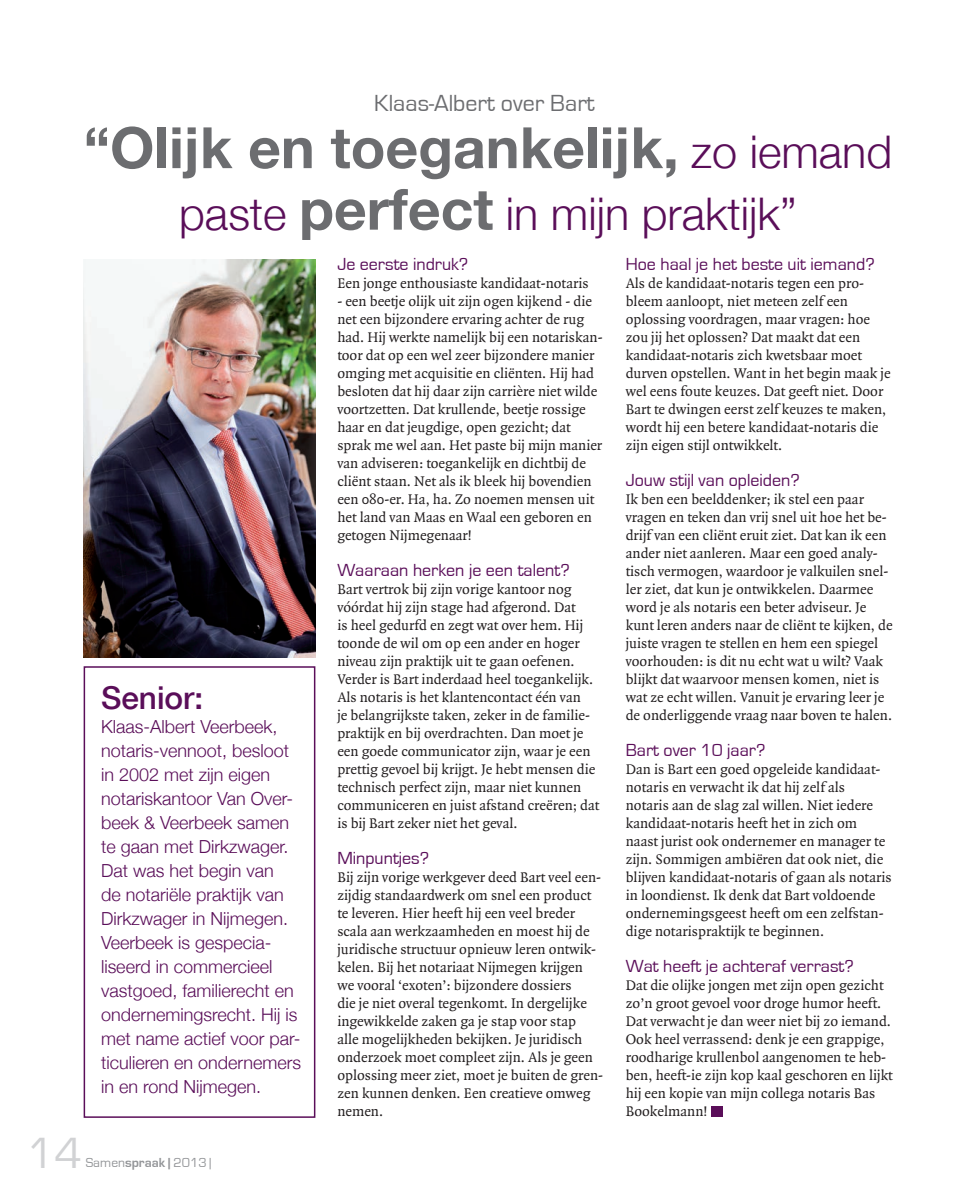
<style>
.page{position:relative;width:978px;height:1191px;background:#fff}
.page>*{position:absolute;margin:0;border:0;box-sizing:border-box;transform-origin:0 0}
.t1{font:700 57px "Helvetica Neue";color:#6c6d70}
.t2{font:300 45px "Helvetica Neue";color:#5a0e59}
.t3{font:45px "Eurostile";color:#d1d2d4}
.t4{font:500 31.5px "Helvetica Neue";color:#5a0e59}
.t5{font:24px "Eurostile";color:#6c6d70}
.t6{font:300 18px/24px "Helvetica Neue";color:#5a0e59}
.t7{font:18px "Eurostile";color:#5a0e59}
.t8{font:15px/18px "Quadraat";color:#231f20}
.t9{font:13.5px "Eurostile";color:#939598}
.s1{font-weight:300;font-size:45px;color:#5a0e59}
.s2{font-weight:700;font-size:57px;color:#6c6d70}
.s3{font-weight:700}
</style>
<div class="page">
<div style="left:84px;top:666px;width:231px;height:451px;border:2px solid #5a0e59"></div>
<img style="left:84px;top:259px;width:231px;height:398px">
<div style="left:711px;top:1105px;width:11px;height:11px;background:#5a0e59"></div>
<h3 class="t5" style="left:374px;top:90px;width:222px">Klaas-Albert over Bart</h3>
<h1 class="t1" style="left:84px;top:96px;width:810px">“Olijk en toegankelijk, <span class="s1">zo iemand</span></h1>
<h2 class="t2" style="left:179px;top:177px;width:619px">paste <span class="s2">perfect</span> in mijn praktijk”</h2>
<p class="t7" style="left:626px;top:254px;width:251px">Hoe haal je het beste uit iemand?</p>
<p class="t8" style="left:626px;top:275px;width:266px">Als de kandidaat-notaris tegen een pro&shy;bleem aanloopt, niet meteen zelf een oplossing voordragen, maar vragen: hoe zou jij het oplossen? Dat maakt dat een kandidaat-notaris zich kwetsbaar moet durven opstellen. Want in het begin maak je wel eens foute keuzes. Dat geeft niet. Door Bart te dwingen eerst zelf keuzes te maken, wordt hij een betere kandidaat-notaris die zijn eigen stijl ontwikkelt.</p>
<p class="t7" style="left:626px;top:470px;width:176px">Jouw stijl van opleiden?</p>
<p class="t8" style="left:626px;top:491px;width:268px">Ik ben een beelddenker; ik stel een paar vragen en teken dan vrij snel uit hoe het be&shy;drijf van een cliënt eruit ziet. Dat kan ik een ander niet aanleren. Maar een goed analy&shy;tisch vermogen, waardoor je valkuilen snel&shy;ler ziet, dat kun je ontwikkelen. Daarmee word je als notaris een beter adviseur. Je kunt leren anders naar de cliënt te kijken, de juiste vragen te stellen en hem een spiegel voorhouden: is dit nu echt wat u wilt? Vaak blijkt dat waarvoor mensen komen, niet is wat ze echt willen. Vanuit je ervaring leer je de onderliggende vraag naar boven te halen.</p>
<p class="t7" style="left:626px;top:740px;width:141px">Bart over 10 jaar?</p>
<p class="t8" style="left:626px;top:761px;width:268px">Dan is Bart een goed opgeleide kandidaat&shy;notaris en verwacht ik dat hij zelf als notaris aan de slag zal willen. Niet iedere kandidaat-notaris heeft het in zich om naast jurist ook ondernemer en manager te zijn. Sommigen ambiëren dat ook niet, die blijven kandidaat-notaris of gaan als notaris in loondienst. Ik denk dat Bart voldoende ondernemingsgeest heeft om een zelfstan&shy;dige notarispraktijk te beginnen.</p>
<p class="t7" style="left:626px;top:956px;width:230px">Wat heeft je achteraf verrast?</p>
<p class="t8" style="left:626px;top:977px;width:268px">Dat die olijke jongen met zijn open gezicht zo’n groot gevoel voor droge humor heeft.<br>Dat verwacht je dan weer niet bij zo iemand.<br>Ook heel verrassend: denk je een grappige, roodharige krullenbol aangenomen te heb&shy;ben, heeft-ie zijn kop kaal geschoren en lijkt hij een kopie van mijn collega notaris Bas Bookelmann!</p>
<p class="t7" style="left:337px;top:254px;width:132px">Je eerste indruk?</p>
<p class="t8" style="left:337px;top:275px;width:253px">Een jonge enthousiaste kandidaat-notaris</p>
<p class="t8" style="left:337px;top:293px;width:267px">- een beetje olijk uit zijn ogen kijkend - die net een bijzondere ervaring achter de rug had. Hij werkte namelijk bij een notariskan&shy;toor dat op een wel zeer bijzondere manier omging met acquisitie en cliënten. Hij had besloten dat hij daar zijn carrière niet wilde voortzetten. Dat krullende, beetje rossige haar en dat jeugdige, open gezicht; dat sprak me wel aan. Het paste bij mijn manier van adviseren: toegankelijk en dichtbij de cliënt staan. Net als ik bleek hij bovendien een 080-er. Ha, ha. Zo noemen mensen uit het land van Maas en Waal een geboren en getogen Nijmegenaar!</p>
<p class="t7" style="left:337px;top:560px;width:234px">Waaraan herken je een talent?</p>
<p class="t8" style="left:337px;top:581px;width:263px">Bart vertrok bij zijn vorige kantoor nog vóórdat hij zijn stage had afgerond. Dat<br>is heel gedurfd en zegt wat over hem. Hij toonde de wil om op een ander en hoger niveau zijn praktijk uit te gaan oefenen.<br>Verder is Bart inderdaad heel toegankelijk.<br>Als notaris is het klantencontact één van<br>je belangrijkste taken, zeker in de familie&shy;praktijk en bij overdrachten. Dan moet je een goede communicator zijn, waar je een prettig gevoel bij krijgt. Je hebt mensen die technisch perfect zijn, maar niet kunnen communiceren en juist afstand creëren; dat is bij Bart zeker niet het geval.</p>
<p class="t7" style="left:337px;top:848px;width:93px">Minpuntjes?</p>
<p class="t8" style="left:337px;top:869px;width:267px">Bij zijn vorige werkgever deed Bart veel een&shy;zijdig standaardwerk om snel een product te leveren. Hier heeft hij een veel breder scala aan werkzaamheden en moest hij de juridische structuur opnieuw leren ontwik&shy;kelen. Bij het notariaat Nijmegen krijgen we vooral ‘exoten’: bijzondere dossiers<br>die je niet overal tegenkomt. In dergelijke ingewikkelde zaken ga je stap voor stap<br>alle mogelijkheden bekijken. Je juridisch onderzoek moet compleet zijn. Als je geen oplossing meer ziet, moet je buiten de gren&shy;zen kunnen denken. Een creatieve omweg nemen.</p>
<h3 class="t4" style="left:101px;top:672px;width:104px">Senior:</h3>
<p class="t6" style="left:101px;top:713px;width:202px">Klaas-Albert Veerbeek, notaris-vennoot, besloot in 2002 met zijn eigen notariskantoor Van Over&shy;beek &amp; Veerbeek samen te gaan met Dirkzwager.<br>Dat was het begin van<br>de notariële praktijk van<br>Dirkzwager in Nijmegen.<br>Veerbeek is gespecia&shy;liseerd in commercieel vastgoed, familierecht en ondernemingsrecht. Hij is met name actief voor par&shy;ticulieren en ondernemers in en rond Nijmegen.</p>
<h2 class="t3" style="left:27px;top:1128px;width:57px">14</h2>
<p class="t9" style="left:86px;top:1155px;width:127px">Samen<span class="s3">spraak |</span> 2013 |</p>
</div>
